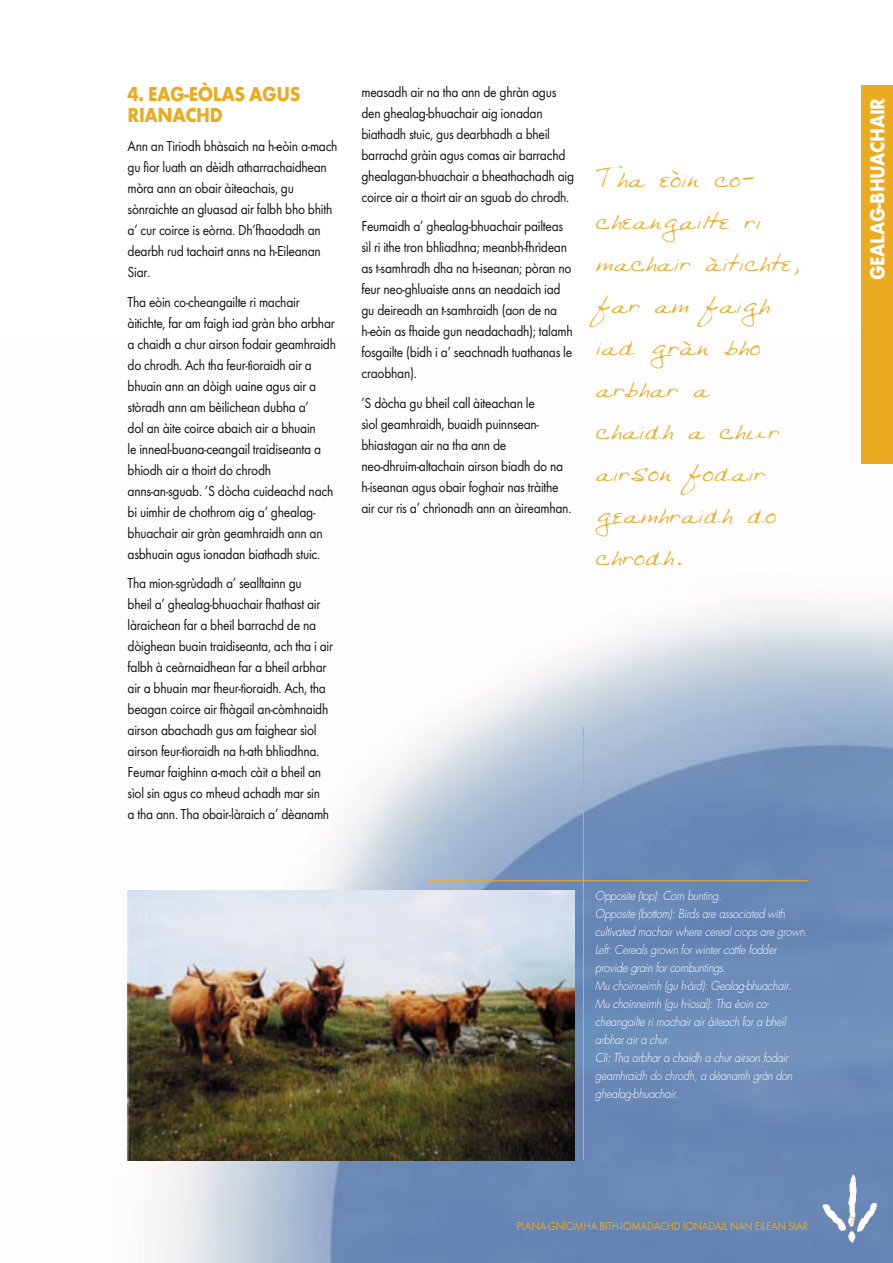
<style>
.page{position:relative;width:893px;height:1263px;background:#fff}
.page>*{position:absolute;margin:0;border:0;box-sizing:border-box;transform-origin:0 0}
.quote{font:27px/42px "Bethanys Hand";letter-spacing:-.02em;color:#eaab21}
.Head_1{font:700 21px/21px "Futura T";letter-spacing:-.02em;color:#eaab21;scale:.9 1}
.t1{font:700 21px "Futura T";letter-spacing:-.02em;color:#fffdfd;scale:.9 1}
.Body_text{font:15px/21px "Futura T";letter-spacing:-.02em;color:#100f0e;scale:.9 1}
.t2{font:300 15px "Futura T";color:#eaab21;scale:.9 1}
.captions{font:italic 300 12px/18px "Futura";letter-spacing:-.02em;color:#fffdfd;scale:.9 1}
.t3{font:12px "Futura T";letter-spacing:-.02em;color:#eaab21;scale:.9 1}
</style>
<div class="page">
<img style="left:127px;top:600px;width:766px;height:663px">
<div style="left:861px;top:85px;width:32px;height:379px;background:#eaab21"></div>
<img style="left:823px;top:1175px;width:53px;height:67px">
<hr style="left:583px;top:727px;width:1px;height:433px;background:#eaab21">
<hr style="left:428px;top:880px;width:380px;height:1px;background:#eaab21">
<img style="left:128px;top:891px;width:446px;height:270px">
<p class="Head_1" style="left:128px;top:83px;width:194px">4. EAG-EÒLAS AGUS<br>RIANACHD</p>
<p class="Body_text" style="left:128px;top:136px;width:235px">Ann an Tiriodh bhàsaich na h-eòin a-mach gu fìor luath an dèidh atharrachaidhean mòra ann an obair àiteachais, gu sònraichte an gluasad air falbh bho bhith a’ cur coirce is eòrna. Dh’fhaodadh an dearbh rud tachairt anns na h-Eileanan Siar.</p>
<p class="Body_text" style="left:128px;top:291px;width:233px">Tha eòin co-cheangailte ri machair àitichte, far am faigh iad gràn bho arbhar a chaidh a chur airson fodair geamhraidh do chrodh. Ach tha feur-tìoraidh air a bhuain ann an dòigh uaine agus air a stòradh ann am bèilichean dubha a’<br>dol an àite coirce abaich air a bhuain<br>le inneal-buana-ceangail traidiseanta a bhiodh air a thoirt do chrodh anns-an-sguab. ’S dòcha cuideachd nach bi uimhir de chothrom aig a’ ghealag&shy;bhuachair air gràn geamhraidh ann an asbhuain agus ionadan biathadh stuic.</p>
<p class="Body_text" style="left:128px;top:573px;width:230px">Tha mion-sgrùdadh a’ sealltainn gu<br>bheil a’ ghealag-bhuachair fhathast air làraichean far a bheil barrachd de na dòighean buain traidiseanta, ach tha i air falbh à ceàrnaidhean far a bheil arbhar air a bhuain mar fheur-tìoraidh. Ach, tha beagan coirce air fhàgail an-còmhnaidh airson abachadh gus am faighear sìol airson feur-tìoraidh na h-ath bhliadhna.<br>Feumar faighinn a-mach càit a bheil an sìol sin agus co mheud achadh mar sin<br>a tha ann. Tha obair-làraich a’ dèanamh</p>
<p class="Body_text" style="left:361px;top:81px;width:238px">measadh air na tha ann de ghràn agus den ghealag-bhuachair aig ionadan biathadh stuic, gus dearbhadh a bheil barrachd gràin agus comas air barrachd ghealagan-bhuachair a bheathachadh aig coirce air a thoirt air an sguab do chrodh.</p>
<p class="Body_text" style="left:361px;top:215px;width:236px">Feumaidh a’ ghealag-bhuachair pailteas sìl ri ithe tron bhliadhna; meanbh-fhrìdean as t-samhradh dha na h-iseanan; pòran no feur neo-ghluaiste anns an neadaich iad gu deireadh an t-samhraidh (aon de na h-eòin as fhaide gun neadachadh); talamh fosgailte (bidh i a’ seachnadh tuathanas le craobhan).</p>
<p class="Body_text" style="left:361px;top:392px;width:235px">’S dòcha gu bheil call àiteachan le<br>sìol geamhraidh, buaidh puinnsean&shy;bhiastagan air na tha ann de neo-dhruim-altachain airson biadh do na h-iseanan agus obair foghair nas tràithe air cur ris a’ chrìonadh ann an àireamhan.</p>
<p class="quote" style="left:595px;top:157px;width:206px">Tha eòin co&shy;cheangailte ri machair àitichte, far am faigh iad gràn bho arbhar a<br>chaidh a chur airson fodair geamhraidh do chrodh.</p>
<p class="captions" style="left:595px;top:887px;width:142px">Opposite (top): Corn bunting.</p>
<p class="captions" style="left:595px;top:905px;width:238px">Opposite (bottom): Birds are associated with cultivated machair where cereal crops are grown.</p>
<p class="captions" style="left:595px;top:941px;width:203px">Left: Cereals grown for winter cattle fodder provide grain for cornbuntings.</p>
<p class="captions" style="left:595px;top:977px;width:220px">Mu choinneimh (gu h-àrd): Gealag-bhuachair.</p>
<p class="captions" style="left:595px;top:995px;width:213px">Mu choinneimh (gu h-ìosal): Tha èoin co&shy;cheangailte ri machair air àiteach far a bheil arbhar air a chur.</p>
<p class="captions" style="left:595px;top:1049px;width:221px">Clì: Tha arbhar a chaidh a chur airson fodair geamhraidh do chrodh, a dèanamh gràn don ghealag-bhuachair.</p>
<h2 class="t1" style="left:865px;top:280px;width:204px;rotate:-90deg">GEALAG-BHUACHAIR</h2>
<p class="t3" style="left:517px;top:1219px;width:325px">PLANA-GNÌOMHA BITH-IOMADACHD IONADAIL NAN EILEAN SIAR</p>
<p class="t2" style="left:848px;top:1213px;width:10px">7</p>
</div>
